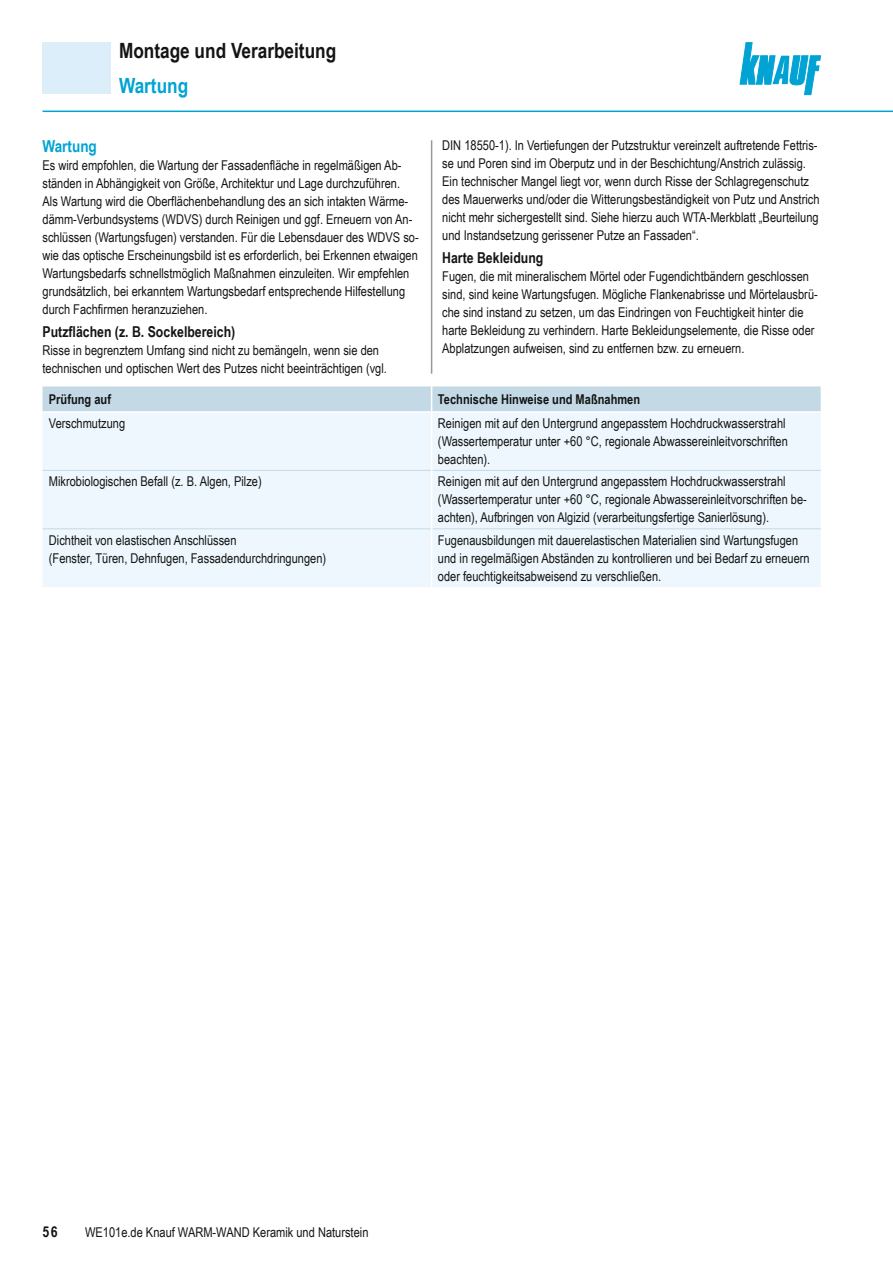
<style>
.page{position:relative;width:893px;height:1263px;background:#fff}
.page>*{position:absolute;margin:0;border:0;box-sizing:border-box;transform-origin:0 0}
.t1{font:700 21px "Arial Narrow";color:#131413}
.t2{font:700 21px "Arial Narrow";color:#00a3d3}
.t3{font:700 16.5px "Arial Narrow";color:#00a3d3}
.t4{font:700 15px "Arial Narrow";color:#131413}
.t5{font:13.5px/18px "Arial Narrow";color:#131413}
.t6{font:700 13.5px "Arial Narrow";color:#131413}
</style>
<div class="page">
<div style="left:43px;top:43px;width:68px;height:51px;background:#dbeefa"></div>
<svg style="left:740px;top:43px;width:81px;height:52px"></svg>
<hr style="left:43px;top:111px;width:850px;height:1px;background:#00a3d3">
<hr style="left:431px;top:140px;width:1px;height:234px;background:#999">
<div style="left:43px;top:413px;width:778px;height:174px;background:#eef7fd"></div>
<hr style="left:43px;top:470px;width:388px;height:1px;background:#c4d9e6">
<hr style="left:432px;top:470px;width:389px;height:1px;background:#c4d9e6">
<hr style="left:43px;top:528px;width:388px;height:1px;background:#c4d9e6">
<hr style="left:432px;top:528px;width:389px;height:1px;background:#c4d9e6">
<svg style="left:43px;top:386px;width:778px;height:26px;background:#c6dae7"></svg>
<hr style="left:431px;top:413px;width:1px;height:57px;background:#fff">
<hr style="left:431px;top:470px;width:1px;height:59px;background:#fff">
<hr style="left:431px;top:529px;width:1px;height:58px;background:#fff">
<h1 class="t1" style="left:119px;top:34px;width:219px">Montage und Verarbeitung</h1>
<h1 class="t2" style="left:119px;top:70px;width:71px">Wartung</h1>
<p class="t3" style="left:43px;top:134px;width:56px">Wartung</p>
<p class="t5" style="left:43px;top:156px;width:378px">Es wird empfohlen, die Wartung der Fassadenfläche in regelmäßigen Ab&shy;ständen in Abhängigkeit von Größe, Architektur und Lage durchzuführen.<br>Als Wartung wird die Oberflächenbehandlung des an sich intakten Wärme&shy;dämm-Verbundsystems (WDVS) durch Reinigen und ggf. Erneuern von An&shy;schlüssen (Wartungsfugen) verstanden. Für die Lebensdauer des WDVS so&shy;wie das optische Erscheinungsbild ist es erforderlich, bei Erkennen etwaigen Wartungsbedarfs schnellstmöglich Maßnahmen einzuleiten. Wir empfehlen grundsätzlich, bei erkanntem Wartungsbedarf entsprechende Hilfestellung durch Fachfirmen heranzuziehen.</p>
<p class="t4" style="left:43px;top:321px;width:194px">Putzflächen (z. B. Sockelbereich)</p>
<p class="t5" style="left:43px;top:341px;width:346px">Risse in begrenztem Umfang sind nicht zu bemängeln, wenn sie den technischen und optischen Wert des Putzes nicht beeinträchtigen (vgl.</p>
<p class="t5" style="left:442px;top:136px;width:379px">DIN 18550-1). In Vertiefungen der Putzstruktur vereinzelt auftretende Fettris&shy;se und Poren sind im Oberputz und in der Beschichtung/Anstrich zulässig.<br>Ein technischer Mangel liegt vor, wenn durch Risse der Schlagregenschutz des Mauerwerks und/oder die Witterungsbeständigkeit von Putz und Anstrich nicht mehr sichergestellt sind. Siehe hierzu auch WTA-Merkblatt „Beurteilung und Instandsetzung gerissener Putze an Fassaden“.</p>
<p class="t4" style="left:442px;top:247px;width:103px">Harte Bekleidung</p>
<p class="t5" style="left:442px;top:267px;width:377px">Fugen, die mit mineralischem Mörtel oder Fugendichtbändern geschlossen sind, sind keine Wartungsfugen. Mögliche Flankenabrisse und Mörtelausbrü&shy;che sind instand zu setzen, um das Eindringen von Feuchtigkeit hinter die harte Bekleidung zu verhindern. Harte Bekleidungselemente, die Risse oder Abplatzungen aufweisen, sind zu entfernen bzw. zu erneuern.</p>
<p class="t6" style="left:49px;top:389px;width:64px">Prüfung auf</p>
<p class="t6" style="left:438px;top:389px;width:204px">Technische Hinweise und Maßnahmen</p>
<p class="t5" style="left:49px;top:414px;width:78px">Verschmutzung</p>
<p class="t5" style="left:438px;top:414px;width:351px">Reinigen mit auf den Untergrund angepasstem Hochdruckwasserstrahl (Wassertemperatur unter +60 °C, regionale Abwasser einleitvorschriften beachten).</p>
<p class="t5" style="left:49px;top:472px;width:214px">Mikrobiologischen Befall (z. B. Algen, Pilze)</p>
<p class="t5" style="left:438px;top:472px;width:370px">Reinigen mit auf den Untergrund angepasstem Hochdruckwasserstrahl (Wassertemperatur unter +60 °C, regionale Abwasser einleitvorschriften be&shy;achten), Aufbringen von Algizid (verarbeitungsfertige Sanierlösung).</p>
<p class="t5" style="left:49px;top:531px;width:279px">Dichtheit von elastischen Anschlüssen<br>(Fenster, Türen, Dehnfugen, Fassadendurchdringungen)</p>
<p class="t5" style="left:438px;top:531px;width:373px">Fugenausbildungen mit dauerelastischen Materialien sind Wartungsfugen und in regelmäßigen Abständen zu kontrollieren und bei Bedarf zu erneuern oder feuchtigkeitsabweisend zu verschließen.</p>
<p class="t4" style="left:43px;top:1221px;width:17px">56</p>
<p class="t5" style="left:85px;top:1223px;width:285px">WE101e.de Knauf WARM-WAND Keramik und Naturstein</p>
</div>
